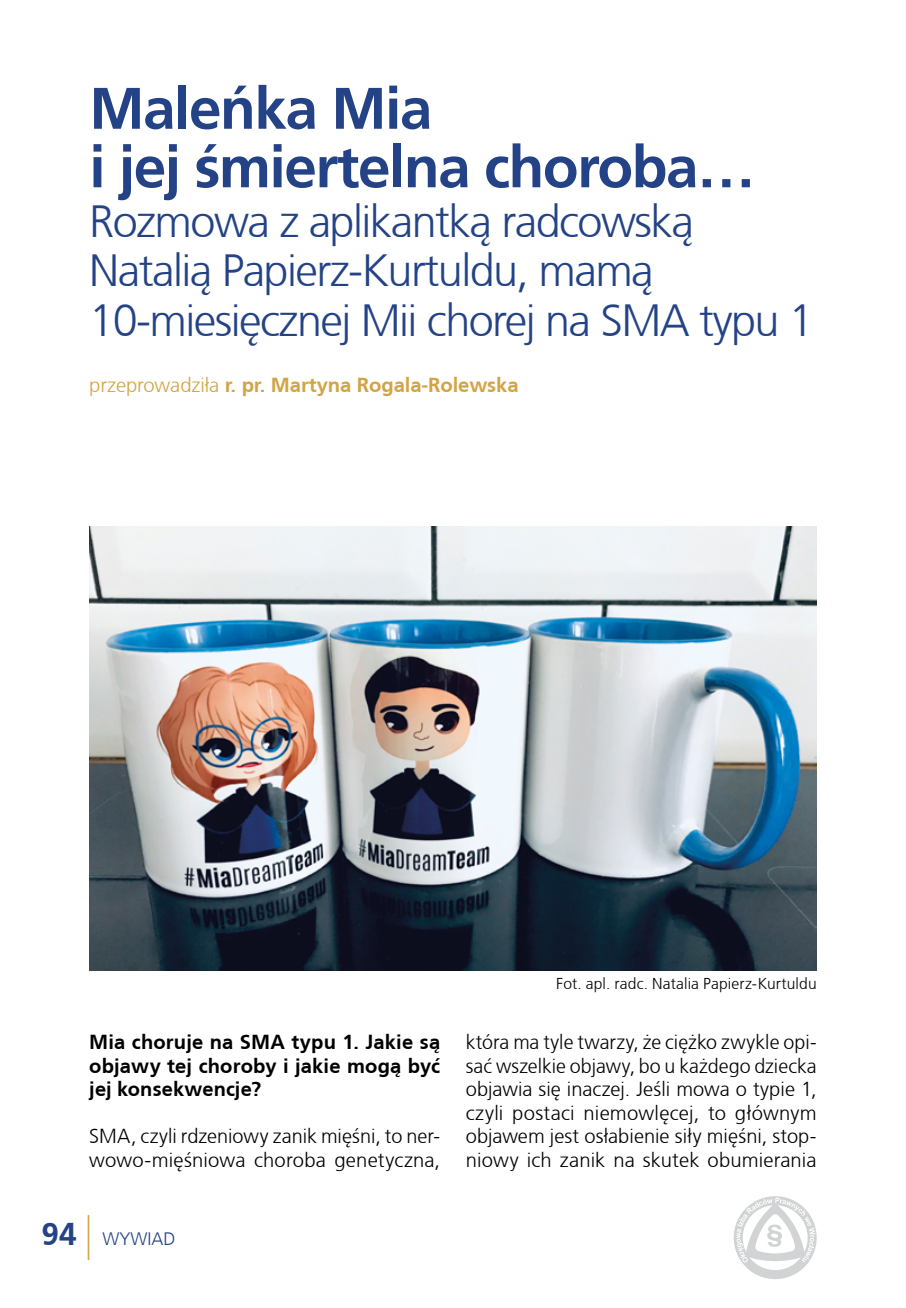
<style>
.page{position:relative;width:906px;height:1308px;background:#fff}
.page>*{position:absolute;margin:0;border:0;box-sizing:border-box;transform-origin:0 0}
.t1{font:700 58.5px/58.5px "Frutiger CE";letter-spacing:-.025em;color:#244386}
.t2{font:300 45px/49.5px "Frutiger CE";letter-spacing:-.035em;color:#244386}
.t3{font:700 31.5px "Frutiger CE";color:#244386}
.t4{font:300 20.25px/23.4px "Frutiger CE";letter-spacing:.005em;color:#000}
.t5{font:700 20.25px/23.6px "Frutiger CE";letter-spacing:.005em;color:#000;text-align:justify}
.t6{font:700 20.25px "Frutiger CE";letter-spacing:-.005em;color:#d2a444}
.t7{font:300 18px "Frutiger CE";color:#244386}
.t8{font:300 15.75px "Frutiger CE";letter-spacing:.01em;color:#000}
.s1{font-weight:300}
.s2{font-weight:300;font-size:45px;color:#d2a444}
</style>
<div class="page">
<svg style="left:733px;top:1196px;width:83px;height:83px"></svg>
<img style="left:89px;top:526px;width:727px;height:445px">
<h1 class="t1" style="left:89px;top:79px;width:668px">Maleńka Mia<br>i jej śmiertelna choroba…</h1>
<h2 class="t2" style="left:89px;top:196px;width:726px">Rozmowa z aplikantką radcowską<br>Natalią Papierz-Kurtuldu, mamą<br>10-miesięcznej Mii chorej na SMA typu 1</h2>
<p class="t6" style="left:89px;top:373px;width:431px"><span class="s1">przeprowadziła</span> r. pr. Martyna Rogala-Rolewska</p>
<p class="t5" style="left:89px;top:1030px;width:352px">Mia choruje na SMA typu 1. Jakie są objawy tej choroby i jakie mogą być jej konsekwencje?</p>
<p class="t4" style="left:89px;top:1124px;width:352px">SMA, czyli rdzeniowy zanik mięśni, to ner&shy;wowo-mięśniowa choroba genetyczna,</p>
<h3 class="t3" style="left:42px;top:1215px;width:51px">94 <span class="s2">|</span></h3>
<p class="t7" style="left:102px;top:1228px;width:74px">WYWIAD</p>
<p class="t8" style="left:556px;top:974px;width:262px">Fot. apl. radc. Natalia Papierz-Kurtuldu</p>
<p class="t4" style="left:466px;top:1030px;width:352px;text-align:justify">która ma tyle twarzy, że ciężko zwykle opi&shy;sać wszelkie objawy, bo u każdego dziecka objawia się inaczej. Jeśli mowa o typie 1, czyli postaci niemowlęcej, to głównym objawem jest osłabienie siły mięśni, stop&shy;niowy ich zanik na skutek obumierania</p>
</div>
